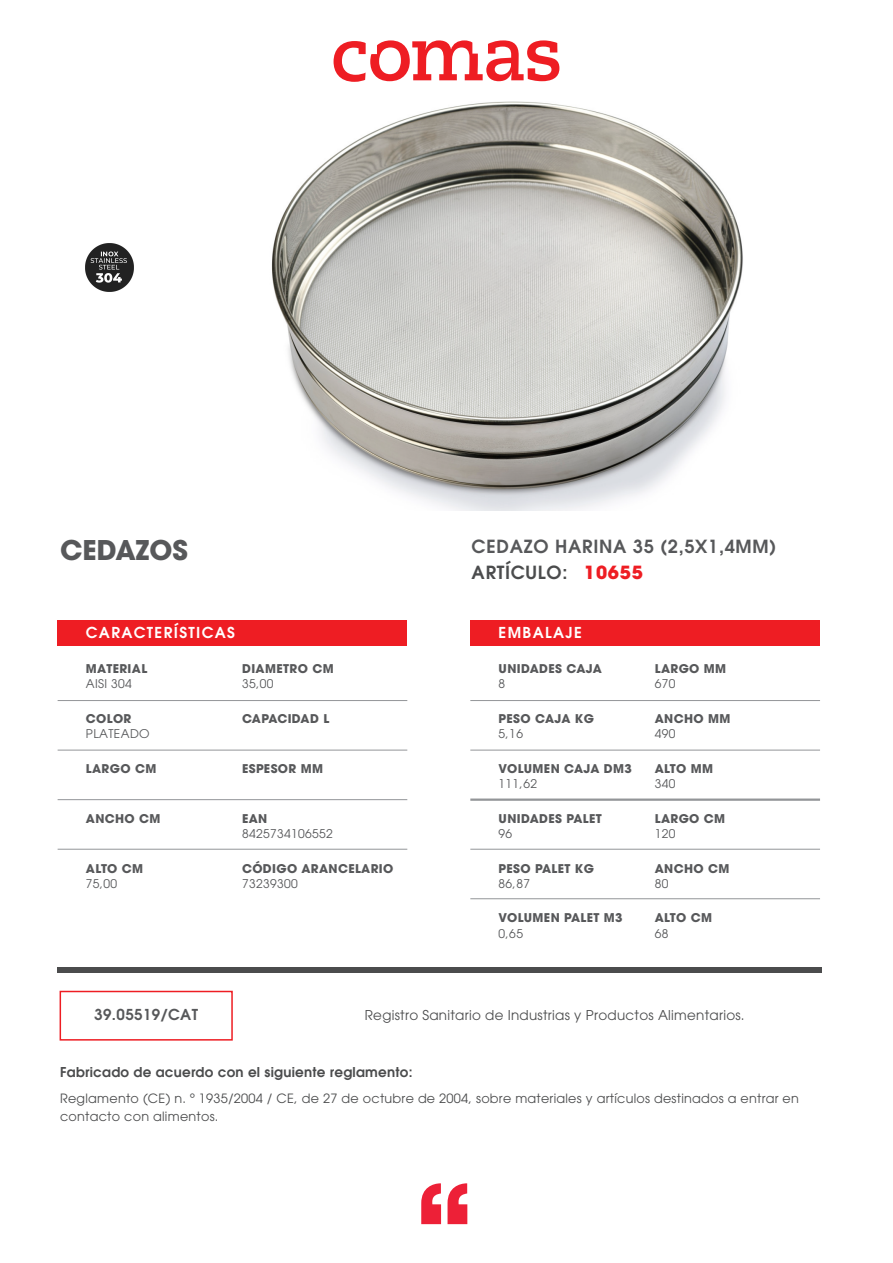
<style>
.page{position:relative;width:893px;height:1263px;background:#fff}
.page>*{position:absolute;margin:0;border:0;box-sizing:border-box;transform-origin:0 0}
.t1{font:700 27px "Avant Garde";color:#57585a}
.t2{font:600 18px/25.7px "Avant Garde";letter-spacing:.04em;color:#57585a}
.t3{font:600 15px "Avant Garde";letter-spacing:.09em;color:#fff}
.t4{font:600 15px "Avant Garde";letter-spacing:.03em;color:#57585a}
.t5{font:13.5px "Avant Garde";letter-spacing:.02em;color:#4b4c4d}
.t6{font:600 13.5px "Avant Garde";letter-spacing:.02em;color:#4b4c4d}
.t7{font:12.75px/18px "Avant Garde";letter-spacing:.02em;color:#4b4c4d}
.t8{font:700 12px "Avant Garde";letter-spacing:.03em;color:#57585a}
.t9{font:12px "Avant Garde";letter-spacing:.03em;color:#57585a}
.t10{font:700 12px "Avant Garde";letter-spacing:.01em;color:#57585a}
.s1{color:#4b4c4d}
.s2{font-weight:700;color:#ee1d23}
</style>
<div class="page">
<svg style="left:421px;top:1183px;width:20px;height:41px"></svg>
<svg style="left:448px;top:1183px;width:19px;height:41px"></svg>
<svg style="left:334px;top:40px;width:225px;height:42px"></svg>
<div style="left:58px;top:620px;width:349px;height:25px;background:#ee1d23"></div>
<div style="left:58px;top:967px;width:764px;height:6px;background:#4b4c4d"></div>
<hr style="left:58px;top:700px;width:349px;height:1px;background:#939598">
<hr style="left:58px;top:750px;width:349px;height:1px;background:#939598">
<hr style="left:58px;top:799px;width:349px;height:1px;background:#939598">
<hr style="left:58px;top:849px;width:349px;height:1px;background:#939598">
<div style="left:470px;top:620px;width:350px;height:25px;background:#ee1d23"></div>
<hr style="left:470px;top:700px;width:350px;height:1px;background:#939598">
<hr style="left:470px;top:750px;width:350px;height:1px;background:#939598">
<hr style="left:470px;top:798px;width:350px;height:3px;background:#939598">
<hr style="left:470px;top:849px;width:350px;height:1px;background:#939598">
<hr style="left:470px;top:898px;width:350px;height:1px;background:#939598">
<div style="left:60px;top:991px;width:173px;height:49px;border:2px solid #ee1d23"></div>
<img style="left:85px;top:243px;width:49px;height:49px">
<img style="left:271px;top:101px;width:472px;height:410px">
<h1 class="t1" style="left:60px;top:532px;width:129px">CEDAZOS</h1>
<h2 class="t2" style="left:472px;top:533px;width:306px">CEDAZO HARINA 35 (2,5X1,4MM)<br><span class="s1">ARTÍCULO:</span> <span class="s2">10655</span></h2>
<p class="t3" style="left:86px;top:623px;width:151px">CARACTERÍSTICAS</p>
<p class="t8" style="left:86px;top:661px;width:63px">MATERIAL</p>
<p class="t9" style="left:86px;top:677px;width:48px">AISI 304</p>
<p class="t8" style="left:242px;top:661px;width:93px">DIAMETRO CM</p>
<p class="t9" style="left:242px;top:677px;width:33px">35,00</p>
<p class="t10" style="left:242px;top:711px;width:89px">CAPACIDAD L</p>
<p class="t8" style="left:86px;top:711px;width:47px">COLOR</p>
<p class="t9" style="left:86px;top:727px;width:65px">PLATEADO</p>
<p class="t8" style="left:86px;top:761px;width:72px">LARGO CM</p>
<p class="t8" style="left:86px;top:810px;width:76px">ANCHO CM</p>
<p class="t8" style="left:242px;top:761px;width:83px">ESPESOR MM</p>
<p class="t8" style="left:242px;top:810px;width:27px">EAN</p>
<p class="t9" style="left:242px;top:826px;width:92px">8425734106552</p>
<p class="t3" style="left:499px;top:623px;width:85px">EMBALAJE</p>
<p class="t8" style="left:499px;top:661px;width:105px">UNIDADES CAJA</p>
<p class="t9" style="left:499px;top:677px;width:8px">8</p>
<p class="t8" style="left:499px;top:711px;width:97px">PESO CAJA KG</p>
<p class="t9" style="left:499px;top:727px;width:26px">5,16</p>
<p class="t8" style="left:499px;top:761px;width:135px">VOLUMEN CAJA DM3</p>
<p class="t9" style="left:499px;top:777px;width:40px">111,62</p>
<p class="t8" style="left:499px;top:810px;width:105px">UNIDADES PALET</p>
<p class="t9" style="left:499px;top:826px;width:15px">96</p>
<p class="t8" style="left:655px;top:661px;width:73px">LARGO MM</p>
<p class="t9" style="left:655px;top:677px;width:22px">670</p>
<p class="t8" style="left:655px;top:711px;width:77px">ANCHO MM</p>
<p class="t9" style="left:655px;top:727px;width:22px">490</p>
<p class="t8" style="left:655px;top:761px;width:60px">ALTO MM</p>
<p class="t9" style="left:655px;top:777px;width:22px">340</p>
<p class="t8" style="left:655px;top:810px;width:72px">LARGO CM</p>
<p class="t9" style="left:655px;top:826px;width:22px">120</p>
<p class="t8" style="left:86px;top:860px;width:59px">ALTO CM</p>
<p class="t9" style="left:86px;top:876px;width:33px">75,00</p>
<p class="t8" style="left:242px;top:860px;width:153px">CÓDIGO ARANCELARIO</p>
<p class="t9" style="left:242px;top:876px;width:57px">73239300</p>
<p class="t8" style="left:499px;top:860px;width:97px">PESO PALET KG</p>
<p class="t9" style="left:499px;top:876px;width:33px">86,87</p>
<p class="t8" style="left:499px;top:910px;width:126px">VOLUMEN PALET M3</p>
<p class="t9" style="left:499px;top:926px;width:26px">0,65</p>
<p class="t8" style="left:655px;top:860px;width:76px">ANCHO CM</p>
<p class="t9" style="left:655px;top:876px;width:15px">80</p>
<p class="t8" style="left:655px;top:910px;width:59px">ALTO CM</p>
<p class="t9" style="left:655px;top:926px;width:15px">68</p>
<p class="t4" style="left:94px;top:1005px;width:105px">39.05519/CAT</p>
<p class="t5" style="left:365px;top:1007px;width:381px">Registro Sanitario de Industrias y Productos Alimentarios.</p>
<p class="t6" style="left:60px;top:1063px;width:354px">Fabricado de acuerdo con el siguiente reglamento:</p>
<p class="t7" style="left:60px;top:1090px;width:740px">Reglamento (CE) n. º 1935/2004 / CE, de 27 de octubre de 2004, sobre materiales y artículos destinados a entrar en contacto con alimentos.</p>
</div>
